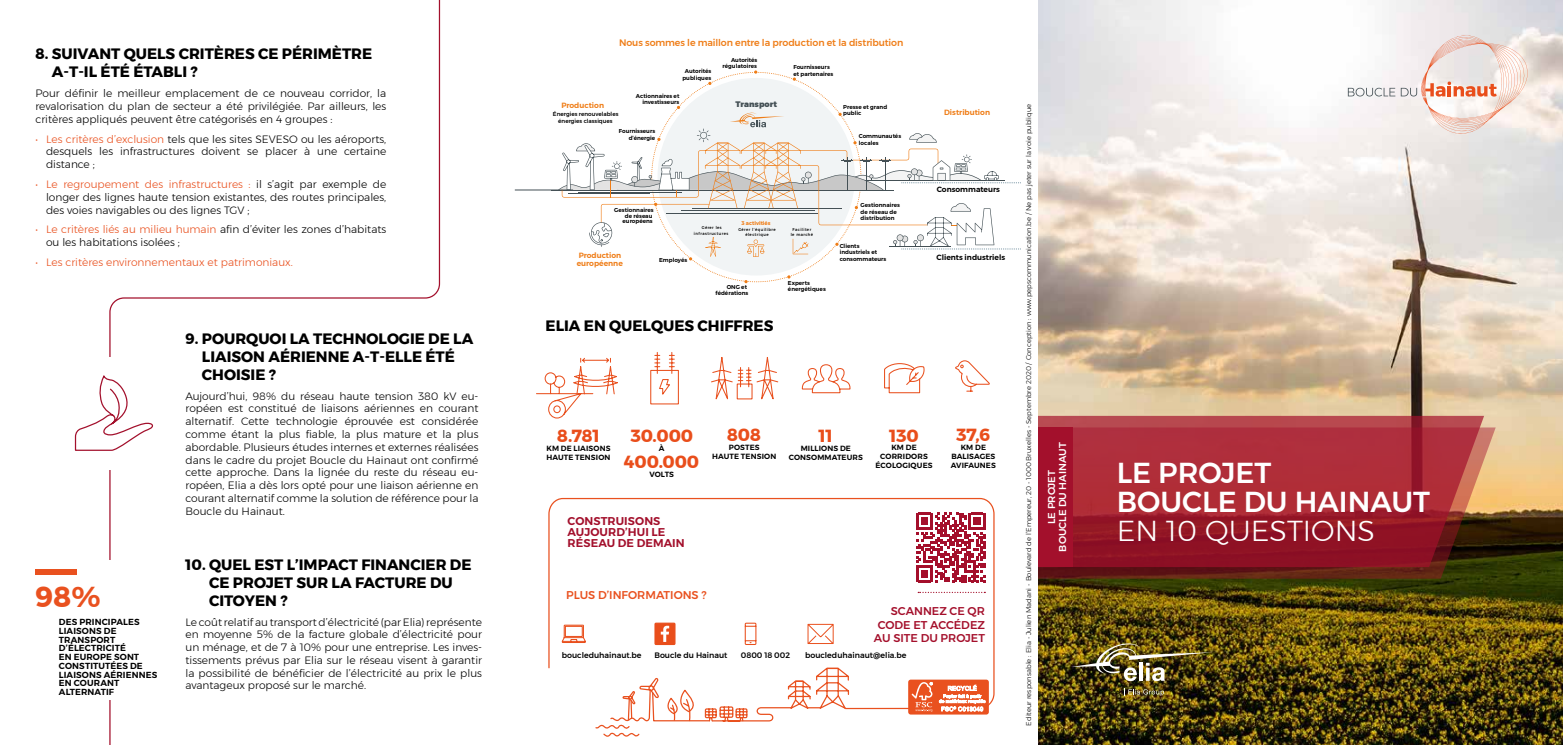
<style>
.page{position:relative;width:1563px;height:745px;background:#fff}
.page>*{position:absolute;margin:0;border:0;box-sizing:border-box;transform-origin:0 0}
.t1{font:500 28.75px/28.8px "Montserrat";color:#fff}
.t2{font:300 28.75px "Montserrat";color:#fff}
.t3{font:700 28.75px "Montserrat";color:#e9511f}
.t4{font:700 17.5px "Montserrat";letter-spacing:-.015em;color:#e94e1b}
.t5{font:700 15px/18px "Montserrat";color:#000}
.t6{font:600 11.25px/11.2px "Montserrat";letter-spacing:.01em;color:#a3102c}
.t7{font:500 11.25px/13.5px "Montserrat";color:#a40f2b;text-align:right}
.t8{font:500 11.25px "Montserrat";color:#e9511f}
.t9{font:300 10.62px/12.8px "Montserrat";color:#000;text-align:justify}
.t10{font:300 10.62px "Montserrat";color:#e9511f}
.t11{font:500 10px/11.2px "Montserrat";color:#fff;text-align:center}
.t12{font:500 9.38px "Montserrat";letter-spacing:-.01em;color:#ef7d17}
.t13{font:600 8.75px/8.8px "Montserrat";letter-spacing:.015em;color:#000}
.t14{font:900 8px "Montserrat";color:#445055}
.t15{font:500 7.88px "Montserrat";color:#000}
.t16{font:600 7.5px/8.8px "Montserrat";letter-spacing:.015em;color:#000;text-align:center}
.t17{font:600 7.5px/7.6px "Montserrat";color:#ef7d17}
.t18{font:300 6.88px "Montserrat";color:#000}
.t19{font:600 5.62px/6.4px "Montserrat";color:#000}
.t20{font:500 5.62px/6.4px "Montserrat";color:#000;text-align:center}
.t21{font:700 5.25px "Montserrat";color:#ef7d17}
.t22{font:500 4.12px/5.4px "Montserrat";letter-spacing:.12em;color:#000;text-align:center;scale:.92 1}
.s1{color:#e9511f}
</style>
<div class="page">
<svg style="left:548px;top:497px;width:447px;height:212px"></svg>
<svg style="left:594px;top:666px;width:258px;height:71px"></svg>
<svg style="left:109px;top:0;width:332px;height:744px"></svg>
<img style="left:1038px;top:0;width:525px;height:744px">
<svg style="left:1124px;top:688px;width:40px;height:7px"></svg>
<img style="left:1071px;top:641px;width:140px;height:39px">
<svg style="left:1348px;top:34px;width:180px;height:100px"></svg>
<svg style="left:1038px;top:415px;width:446px;height:12px;background:#b95154"></svg>
<svg style="left:1038px;top:427px;width:457px;height:151px;background:#9b2830"></svg>
<div style="left:1038px;top:427px;width:35px;height:139px;background:#a3102c"></div>
<svg style="left:916px;top:512px;width:69px;height:70px"></svg>
<hr style="left:515px;top:189px;width:58px;height:1px;background:#445055">
<svg style="left:558px;top:70px;width:463px;height:213px"></svg>
<svg style="left:918px;top:591px;width:67px;height:1px"></svg>
<div style="left:908px;top:679px;width:81px;height:35px;background:#e9511f;border-radius:3px"></div>
<svg style="left:911px;top:682px;width:21px;height:29px"></svg>
<svg style="left:939px;top:684px;width:46px;height:27px"></svg>
<svg style="left:536px;top:357px;width:82px;height:62px"></svg>
<svg style="left:801px;top:364px;width:50px;height:29px"></svg>
<svg style="left:884px;top:363px;width:41px;height:30px"></svg>
<svg style="left:650px;top:352px;width:29px;height:52px"></svg>
<svg style="left:711px;top:357px;width:68px;height:43px"></svg>
<svg style="left:955px;top:360px;width:35px;height:32px"></svg>
<div style="left:46px;top:560px;width:102px;height:139px;background:#fff"></div>
<div style="left:56px;top:356px;width:102px;height:113px;background:#fff"></div>
<div style="left:35px;top:568px;width:42px;height:6px;background:#e9511f"></div>
<svg style="left:74px;top:375px;width:80px;height:76px"></svg>
<div style="left:185px;top:329px;width:293px;height:218px;background:#fff"></div>
<svg style="left:744px;top:621px;width:13px;height:24px"></svg>
<svg style="left:561px;top:624px;width:25px;height:18px"></svg>
<div style="left:655px;top:622px;width:20px;height:22px;background:#e94e1b"></div>
<div style="left:654px;top:622px;width:21px;height:22px;border:1px solid #e94e1b"></div>
<svg style="left:661px;top:625px;width:8px;height:16px"></svg>
<svg style="left:807px;top:623px;width:26px;height:20px"></svg>
<h3 class="t5" style="left:52px;top:45px;width:322px;text-indent:-16px">8. SUIVANT QUELS CRITÈRES CE PÉRIMÈTRE<br>A-T-IL ÉTÉ ÉTABLI ?</h3>
<p class="t9" style="left:35px;top:87px;width:352px">Pour définir le meilleur emplacement de ce nouveau corridor, la revalorisation du plan de secteur a été privilégiée. Par ailleurs, les critères appliqués peuvent être catégorisés en 4 groupes :</p>
<p class="t9" style="left:46px;top:132px;width:342px;text-indent:-11px"><span class="s1">• Les critères d’exclusion</span> tels que les sites SEVESO ou les aéroports, desquels les infrastructures doivent se placer à une certaine distance ;</p>
<p class="t9" style="left:46px;top:177px;width:342px;text-indent:-11px"><span class="s1">• Le regroupement des infrastructures :</span> il s’agit par exemple de longer des lignes haute tension existantes, des routes principales, des voies navigables ou des lignes TGV ;</p>
<p class="t9" style="left:46px;top:223px;width:342px;text-indent:-11px"><span class="s1">• Le critères liés au milieu humain</span> afin d’éviter les zones d’habitats ou les habitations isolées ;</p>
<p class="t10" style="left:35px;top:254px;width:259px">• Les critères environnementaux et patrimoniaux.</p>
<h1 class="t3" style="left:35px;top:573px;width:66px">98%</h1>
<p class="t13" style="left:59px;top:617px;width:100px">DES PRINCIPALES<br>LIAISONS DE<br>TRANSPORT<br>D’ÉLECTRICITÉ<br>EN EUROPE SONT<br>CONSTITUTÉES DE<br>LIAISONS AÉRIENNES<br>EN COURANT<br>ALTERNATIF</p>
<h3 class="t5" style="left:202px;top:329px;width:273px;text-indent:-16px">9. POURQUOI LA TECHNOLOGIE DE LA<br>LIAISON AÉRIENNE A-T-ELLE ÉTÉ<br>CHOISIE ?</h3>
<p class="t9" style="left:185px;top:389px;width:294px">Aujourd’hui, 98% du réseau haute tension 380 kV eu&shy;ropéen est constitué de liaisons aériennes en courant alternatif. Cette technologie éprouvée est considérée comme étant la plus fiable, la plus mature et la plus abordable. Plusieurs études internes et externes réalisées dans le cadre du projet Boucle du Hainaut ont confirmé cette approche. Dans la lignée du reste du réseau eu&shy;ropéen, Elia a dès lors opté pour une liaison aérienne en courant alternatif comme la solution de référence pour la Boucle du Hainaut.</p>
<h3 class="t5" style="left:209px;top:555px;width:264px;text-indent:-24px">10. QUEL EST L’IMPACT FINANCIER DE<br>CE PROJET SUR LA FACTURE DU<br>CITOYEN ?</h3>
<p class="t9" style="left:185px;top:614px;width:298px">Le coût relatif au transport d’électricité (par Elia) représente en moyenne 5% de la facture globale d’électricité pour un ménage, et de 7 à 10% pour une entreprise. Les inves&shy;tissements prévus par Elia sur le réseau visent à garantir la possibilité de bénéficier de l’électricité au prix le plus avantageux proposé sur le marché.</p>
<p class="t12" style="left:619px;top:35px;width:286px">Nous sommes le maillon entre la production et la distribution</p>
<p class="t17" style="left:561px;top:101px;width:44px">Production</p>
<p class="t20" style="left:553px;top:111px;width:67px">Énergies renouvelables énergies classiques</p>
<p class="t19" style="left:682px;top:68px;width:30px;text-align:center">Autorités publiques</p>
<p class="t19" style="left:636px;top:92px;width:45px;text-align:right">Actionnaires et investisseurs</p>
<p class="t19" style="left:619px;top:128px;width:38px;text-align:right">Fournisseurs d’énergie</p>
<p class="t19" style="left:722px;top:56px;width:36px;text-align:right">Autorités régulatoires</p>
<p class="t14" style="left:735px;top:97px;width:43px">Transport</p>
<p class="t19" style="left:793px;top:64px;width:41px">Fournisseurs et partenaires</p>
<p class="t19" style="left:843px;top:103px;width:45px">Presse et grand public</p>
<p class="t19" style="left:859px;top:133px;width:44px">Communautés locales</p>
<p class="t19" style="left:614px;top:207px;width:41px;line-height:5.9px;text-align:right">Gestionnaires de réseau européens</p>
<p class="t21" style="left:741px;top:219px;width:30px">3 activitiés</p>
<p class="t22" style="left:694px;top:225px;width:39px">Gérer les infrastructures</p>
<p class="t22" style="left:738px;top:226px;width:42px">Gérer l’équilibre électrique</p>
<p class="t22" style="left:791px;top:226px;width:26px">Faciliter le marché</p>
<p class="t19" style="left:860px;top:202px;width:41px">Gestionnaires de réseau de distribution</p>
<p class="t17" style="left:577px;top:251px;width:48px">Production européenne</p>
<p class="t19" style="left:659px;top:257px;width:30px">Employés</p>
<p class="t19" style="left:715px;top:284px;width:34px;line-height:5.9px;text-align:right">ONG et fédérations</p>
<h3 class="t5" style="left:545px;top:317px;width:229px">ELIA EN QUELQUES CHIFFRES</h3>
<p class="t19" style="left:788px;top:280px;width:39px;line-height:6px">Experts énergétiques</p>
<p class="t19" style="left:840px;top:242px;width:48px">Clients industriels et consommateurs</p>
<p class="t17" style="left:944px;top:108px;width:47px">Distribution</p>
<p class="t16" style="left:937px;top:185px;width:65px">Consommateurs</p>
<p class="t16" style="left:936px;top:253px;width:70px">Clients industriels</p>
<h2 class="t4" style="left:557px;top:421px;width:44px">8.781</h2>
<p class="t16" style="left:546px;top:443px;width:66px;text-align:left">KM DE LIAISONS<br>HAUTE TENSION</p>
<h2 class="t4" style="left:630px;top:421px;width:64px">30.000</h2>
<p class="t16" style="left:659px;top:443px;width:7px">À</p>
<h2 class="t4" style="left:624px;top:447px;width:77px">400.000</h2>
<p class="t16" style="left:649px;top:469px;width:26px">VOLTS</p>
<h2 class="t4" style="left:727px;top:421px;width:35px">808</h2>
<p class="t16" style="left:712px;top:443px;width:66px">POSTES<br>HAUTE TENSION</p>
<h2 class="t4" style="left:819px;top:421px;width:15px">11</h2>
<p class="t16" style="left:789px;top:443px;width:76px">MILLIONS DE<br>CONSOMMATEURS</p>
<h2 class="t4" style="left:889px;top:421px;width:31px">130</h2>
<p class="t16" style="left:875px;top:443px;width:59px">KM DE<br>CORRIDORS<br>ÉCOLOGIQUES</p>
<p class="t6" style="left:568px;top:515px;width:119px">CONSTRUISONS<br>AUJOURD’HUI LE<br>RÉSEAU DE DEMAIN</p>
<h2 class="t4" style="left:956px;top:421px;width:36px">37,6</h2>
<p class="t16" style="left:951px;top:443px;width:47px">KM DE<br>BALISAGES<br>AVIFAUNES</p>
<p class="t8" style="left:566px;top:586px;width:142px">PLUS D’INFORMATIONS ?</p>
<p class="t7" style="left:874px;top:604px;width:113px">SCANNEZ CE QR<br>CODE ET ACCÉDEZ<br>AU SITE DU PROJET</p>
<p class="t15" style="left:562px;top:648px;width:81px">boucleduhainaut.be</p>
<p class="t15" style="left:654px;top:648px;width:75px">Boucle du Hainaut</p>
<p class="t15" style="left:741px;top:648px;width:51px">0800 18 002</p>
<p class="t15" style="left:805px;top:648px;width:103px">boucleduhainaut@elia.be</p>
<p class="t18" style="left:1023px;top:725px;width:623px;rotate:-90deg">Editeur responsable : Elia - Julien Madani - Boulevard de l’Empereur, 20 - 1000 Bruxelles - Septembre 2020 / Conception : www.pepscommunication.be / Ne pas jeter sur la voie publique</p>
<p class="t11" style="left:1046px;top:551px;width:110px;rotate:-90deg">LE PROJET<br>BOUCLE DU HAINAUT</p>
<h1 class="t1" style="left:1116px;top:458px;width:315px">LE PROJET<br>BOUCLE DU HAINAUT</h1>
<h1 class="t2" style="left:1116px;top:508px;width:260px">EN 10 QUESTIONS</h1>
</div>
